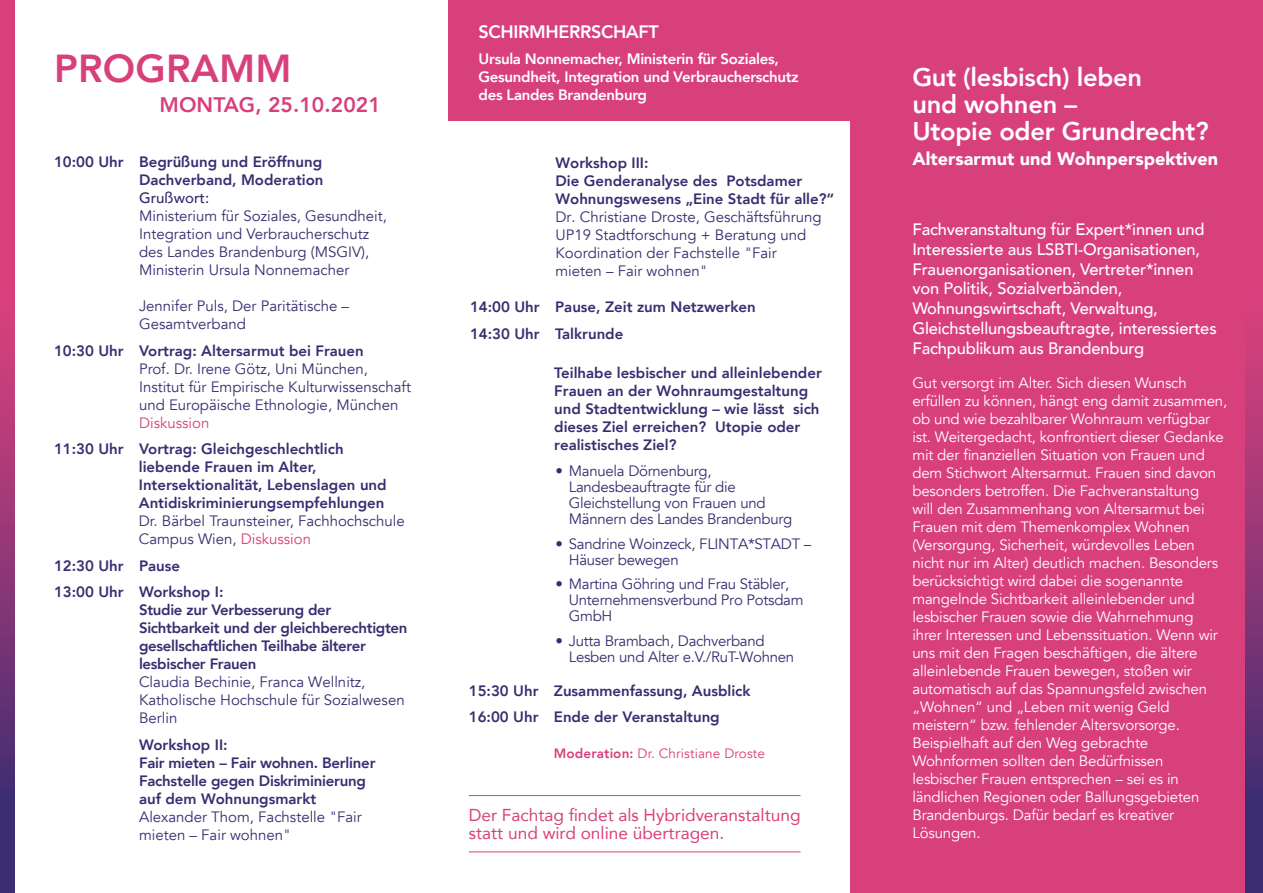
<style>
.page{position:relative;width:1263px;height:893px;background:#fff}
.page>*{position:absolute;margin:0;border:0;box-sizing:border-box;transform-origin:0 0}
.t1{font:800 39px "Avenir";letter-spacing:.005em;color:#d8407c}
.t2{font:800 25.5px/27px "Avenir";letter-spacing:-.01em;color:#fff}
.t3{font:800 21px "Avenir";letter-spacing:.005em;color:#d8407c}
.t4{font:900 18px "Avenir";color:#fff}
.t5{font:800 18px "Avenir";letter-spacing:-.02em;color:#fff}
.t6{font:17.25px/18px "Avenir";color:#d8407c}
.t7{font:500 16.5px/19.8px "Avenir";letter-spacing:-.01em;color:#fff}
.t8{font:15px/18px "Avenir";letter-spacing:-.01em;color:#fff}
.t9{font:800 15px/18px "Avenir";color:#3a2c70}
.t10{font:15px/18px "Avenir";color:#3a2c70}
.t11{font:15px/16px "Avenir";letter-spacing:-.02em;color:#3a2c70}
.t12{font:800 15px/18px "Avenir";letter-spacing:-.02em;color:#3a2c70}
.t13{font:800 15px/18px "Avenir";letter-spacing:-.02em;color:#fff}
.t14{font:13.5px "Avenir";letter-spacing:.01em;color:#d8407c}
.s1{font-weight:800}
.s2{font-weight:500}
.s3{color:#d8407c}
.s4{font-weight:400}
.s5{font-weight:400;color:#d8407c}
</style>
<div class="page">
<div style="left:448px;top:0;width:402px;height:120px;background:#d8407c"></div>
<div style="left:850px;top:0;width:413px;height:893px;background:#d8407c"></div>
<svg style="left:0;top:0;width:15px;height:893px;background:#9f3978"></svg>
<svg style="left:1246px;top:348px;width:17px;height:545px;background:#7c3575"></svg>
<hr style="left:469px;top:795px;width:331px;height:1px;background:#d8407c">
<hr style="left:469px;top:851px;width:331px;height:1px;background:#d8407c">
<p class="t1" style="left:54px;top:38px;width:239px">PROGRAMM</p>
<p class="t3" style="left:159px;top:89px;width:223px">MONTAG, 25.10.2021</p>
<p class="t5" style="left:479px;top:18px;width:182px">SCHIRMHERRSCHAFT</p>
<p class="t13" style="left:479px;top:50px;width:321px">Ursula Nonnemacher, Ministerin für Soziales,<br>Gesundheit, Integration und Verbraucherschutz des Landes Brandenburg</p>
<p class="t10" style="left:139px;top:153px;width:249px;text-indent:-85px"><span class="s1">10:00 Uhr Begrüßung und Eröffnung<br>Dachverband, Moderation<br></span><span class="s2">Grußwort:<br></span>Ministerium für Soziales, Gesundheit,<br>Integration und Verbraucherschutz des Landes Brandenburg (MSGIV),<br>Ministerin Ursula Nonnemacher</p>
<p class="t10" style="left:139px;top:297px;width:211px">Jennifer Puls, Der Paritätische –<br>Gesamtverband</p>
<p class="t10" style="left:139px;top:342px;width:273px;text-indent:-85px"><span class="s1">10:30 Uhr Vortrag: Altersarmut bei Frauen<br></span>Prof. Dr. Irene Götz, Uni München, Institut für Empirische Kulturwissenschaft und Europäische Ethnologie, München <span class="s3">Diskussion</span></p>
<p class="t9" style="left:139px;top:440px;width:267px;text-indent:-85px">11:30 Uhr Vortrag: Gleichgeschlechtlich liebende Frauen im Alter, Intersektionalität, Lebenslagen und Antidiskriminierungsempfehlungen <span class="s4">Dr. Bärbel Traunsteiner, Fachhochschule Campus Wien,</span> <span class="s5">Diskussion</span></p>
<p class="t9" style="left:54px;top:556px;width:128px">12:30 Uhr Pause</p>
<p class="t9" style="left:54px;top:583px;width:171px">13:00 Uhr Workshop I:</p>
<p class="t12" style="left:139px;top:601px;width:270px">Studie zur Verbesserung der<br>Sichtbarkeit und der gleichberechtigten gesellschaftlichen Teilhabe älterer lesbischer Frauen<br><span class="s4">Claudia Bechinie, Franca Wellnitz,<br>Katholische Hochschule für Sozialwesen<br>Berlin</span></p>
<p class="t9" style="left:139px;top:735px;width:238px">Workshop II:<br>Fair mieten – Fair wohnen. Berliner<br>Fachstelle gegen Diskriminierung auf dem Wohnungsmarkt<br><span class="s4">Alexander Thom, Fachstelle "Fair mieten – Fair wohnen"</span></p>
<p class="t14" style="left:554px;top:745px;width:213px"><span class="s1">Moderation:</span> Dr. Christiane Droste</p>
<p class="t10" style="left:555px;top:154px;width:280px"><span class="s1">Workshop III:<br>Die Genderanalyse des Potsdamer<br>Wohnungswesens „Eine Stadt für alle?“<br></span>Dr. Christiane Droste, Geschäftsführung<br>UP19 Stadtforschung + Beratung und<br>Koordination der Fachstelle "Fair<br>mieten – Fair wohnen"</p>
<p class="t9" style="left:470px;top:294px;width:287px;line-height:26.5px">14:00 Uhr Pause, Zeit zum Netzwerken<br>14:30 Uhr Talkrunde</p>
<p class="t9" style="left:554px;top:364px;width:269px">Teilhabe lesbischer und alleinlebender Frauen an der Wohnraumgestaltung und Stadtentwicklung – wie lässt sich dieses Ziel erreichen? Utopie oder realistisches Ziel?</p>
<p class="t11" style="left:569px;top:463px;width:225px;text-indent:-13px">• Manuela Dörnenburg,<br>Landesbeauftragte für die<br>Gleichstellung von Frauen und<br>Männern des Landes Brandenburg</p>
<p class="t11" style="left:569px;top:536px;width:244px;text-indent:-13px">• Sandrine Woinzeck, FLINTA*STADT –<br>Häuser bewegen</p>
<p class="t11" style="left:569px;top:576px;width:236px;text-indent:-13px">• Martina Göhring und Frau Stäbler,<br>Unternehmensverbund Pro Potsdam<br>GmbH</p>
<p class="t11" style="left:569px;top:633px;width:227px;text-indent:-13px">• Jutta Brambach, Dachverband<br>Lesben und Alter e.V./RuT-Wohnen</p>
<p class="t9" style="left:469px;top:677px;width:283px;line-height:26.5px">15:30 Uhr Zusammenfassung, Ausblick<br>16:00 Uhr Ende der Veranstaltung</p>
<p class="t6" style="left:469px;top:805px;width:333px">Der Fachtag findet als Hybridveranstaltung statt und wird online übertragen.</p>
<p class="t2" style="left:912px;top:64px;width:298px">Gut (lesbisch) leben<br>und wohnen –<br>Utopie oder Grundrecht?</p>
<p class="t4" style="left:912px;top:144px;width:307px">Altersarmut und Wohnperspektiven</p>
<p class="t7" style="left:912px;top:219px;width:306px">Fachveranstaltung für Expert*innen und Interessierte aus LSBTI-Organisationen, Frauenorganisationen, Vertreter*innen von Politik, Sozialverbänden, Wohnungswirtschaft, Verwaltung, Gleichstellungsbeauftragte, interessiertes Fachpublikum aus Brandenburg</p>
<p class="t8" style="left:912px;top:374px;width:316px">Gut versorgt im Alter. Sich diesen Wunsch erfüllen zu können, hängt eng damit zusammen, ob und wie bezahlbarer Wohnraum verfügbar ist. Weitergedacht, konfrontiert dieser Gedanke mit der finanziellen Situation von Frauen und dem Stichwort Altersarmut. Frauen sind davon besonders betroffen. Die Fachveranstaltung<br>will den Zusammenhang von Altersarmut bei Frauen mit dem Themenkomplex Wohnen (Versorgung, Sicherheit, würdevolles Leben nicht nur im Alter) deutlich machen. Besonders berücksichtigt wird dabei die sogenannte mangelnde Sichtbarkeit alleinlebender und lesbischer Frauen sowie die Wahrnehmung<br>ihrer Interessen und Lebenssituation. Wenn wir uns mit den Fragen beschäftigen, die ältere alleinlebende Frauen bewegen, stoßen wir automatisch auf das Spannungsfeld zwischen „Wohnen“ und „Leben mit wenig Geld meistern“ bzw. fehlender Altersvorsorge.<br>Beispielhaft auf den Weg gebrachte Wohnformen sollten den Bedürfnissen lesbischer Frauen entsprechen – sei es in ländlichen Regionen oder Ballungsgebieten Brandenburgs. Dafür bedarf es kreativer Lösungen.</p>
</div>
